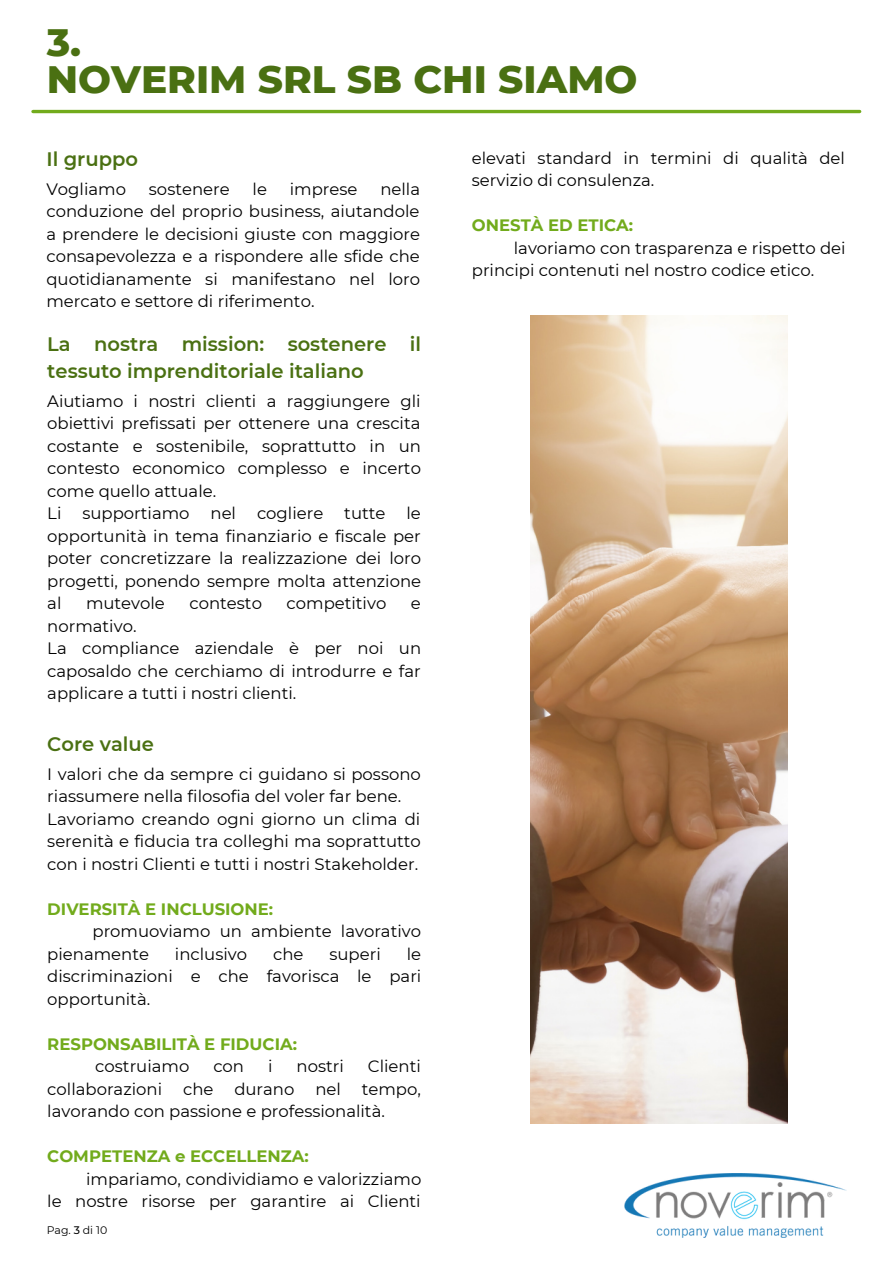
<style>
.page{position:relative;width:893px;height:1264px;background:#fff}
.page>*{position:absolute;margin:0;border:0;box-sizing:border-box;transform-origin:0 0}
.t1{font:800 39px "Montserrat";color:#4a7012}
.t2{font:600 19.5px/27px "Montserrat";color:#4a7012}
.t3{font:16.5px/22.5px "Montserrat";color:#000;text-align:justify}
.t4{font:700 16.5px "Montserrat";color:#72ab1c}
.t5{font:10.95px "Montserrat";color:#000}
.s1{font-weight:500}
</style>
<div class="page">
<hr style="left:33px;top:110px;width:826px;height:3px;background:#72ab1c">
<img style="left:624px;top:1173px;width:222px;height:64px">
<img style="left:530px;top:315px;width:257px;height:808px">
<p class="t1" style="left:47px;top:18px;width:36px">3.</p>
<p class="t1" style="left:47px;top:56px;width:592px">NOVERIM SRL SB CHI SIAMO</p>
<p class="t2" style="left:46px;top:145px;width:93px">Il gruppo</p>
<p class="t3" style="left:46px;top:177px;width:81px">Vogliamo</p>
<p class="t3" style="left:149px;top:177px;width:82px">sostenere</p>
<p class="t3" style="left:252px;top:177px;width:16px">le</p>
<p class="t3" style="left:290px;top:177px;width:69px">imprese</p>
<p class="t3" style="left:46px;top:177px;width:375px;text-indent:334px">nella conduzione del proprio business, aiutandole a prendere le decisioni giuste con maggiore consapevolezza e a rispondere alle sfide che quotidianamente si manifestano nel loro mercato e settore di riferimento.</p>
<p class="t2" style="left:47px;top:330px;width:375px">La nostra mission: sostenere il tessuto imprenditoriale italiano</p>
<p class="t3" style="left:47px;top:389px;width:375px">Aiutiamo i nostri clienti a raggiungere gli obiettivi prefissati per ottenere una crescita costante e sostenibile, soprattutto in un contesto economico complesso e incerto come quello attuale.</p>
<p class="t3" style="left:47px;top:502px;width:16px">Li</p>
<p class="t3" style="left:82px;top:502px;width:109px">supportiamo</p>
<p class="t3" style="left:210px;top:502px;width:27px">nel</p>
<p class="t3" style="left:257px;top:502px;width:68px">cogliere</p>
<p class="t3" style="left:344px;top:502px;width:43px">tutte</p>
<p class="t3" style="left:47px;top:502px;width:375px;text-indent:359px">le opportunità in tema finanziario e fiscale per poter concretizzare la realizzazione dei loro progetti, ponendo sempre molta attenzione al</p>
<p class="t3" style="left:86px;top:592px;width:80px">mutevole</p>
<p class="t3" style="left:189px;top:592px;width:74px">contesto</p>
<p class="t3" style="left:286px;top:592px;width:101px">competitivo</p>
<p class="t3" style="left:411px;top:592px;width:11px">e</p>
<p class="t3" style="left:47px;top:614px;width:91px">normativo.</p>
<p class="t3" style="left:47px;top:637px;width:375px">La compliance aziendale è per noi un caposaldo che cerchiamo di introdurre e far applicare a tutti i nostri clienti.</p>
<p class="t2" style="left:47px;top:730px;width:108px">Core value</p>
<p class="t3" style="left:47px;top:762px;width:375px">I valori che da sempre ci guidano si possono riassumere nella filosofia del voler far bene.</p>
<p class="t3" style="left:47px;top:807px;width:375px">Lavoriamo creando ogni giorno un clima di serenità e fiducia tra colleghi ma soprattutto con i nostri Clienti e tutti i nostri Stakeholder.</p>
<p class="t4" style="left:47px;top:898px;width:227px">DIVERSITÀ E INCLUSIONE:</p>
<p class="t3" style="left:47px;top:920px;width:375px;text-indent:45px">promuoviamo un ambiente lavorativo pienamente</p>
<p class="t3" style="left:47px;top:942px;width:375px;text-indent:359px">le discriminazioni e che favorisca le pari opportunità.</p>
<p class="t4" style="left:47px;top:1033px;width:251px">RESPONSABILITÀ E FIDUCIA:</p>
<p class="t3" style="left:95px;top:1054px;width:96px">costruiamo</p>
<p class="t3" style="left:213px;top:1054px;width:32px">con</p>
<p class="t3" style="left:268px;top:1054px;width:6px">i</p>
<p class="t3" style="left:296px;top:1054px;width:49px">nostri</p>
<p class="t3" style="left:368px;top:1054px;width:54px">Clienti</p>
<p class="t3" style="left:47px;top:1077px;width:116px">collaborazioni</p>
<p class="t3" style="left:183px;top:1077px;width:32px">che</p>
<p class="t3" style="left:234px;top:1077px;width:62px">durano</p>
<p class="t3" style="left:315px;top:1077px;width:27px">nel</p>
<p class="t3" style="left:175px;top:942px;width:74px">inclusivo</p>
<p class="t3" style="left:273px;top:942px;width:32px">che</p>
<p class="t3" style="left:329px;top:942px;width:53px">superi</p>
<p class="t3" style="left:47px;top:1077px;width:375px;text-indent:314px">tempo, lavorando con passione e professionalità.</p>
<p class="t4" style="left:47px;top:1146px;width:263px">COMPETENZA e ECCELLENZA:</p>
<p class="t3" style="left:47px;top:1167px;width:375px;text-align:right">impariamo, condividiamo e valorizziamo<br>le nostre risorse per garantire ai Clienti</p>
<p class="t5" style="left:47px;top:1222px;width:62px">Pag. <span class="s1">3</span> di 10</p>
<p class="t3" style="left:472px;top:146px;width:374px">elevati standard in termini di qualità del servizio di consulenza.</p>
<p class="t4" style="left:472px;top:215px;width:163px">ONESTÀ ED ETICA:</p>
<p class="t3" style="left:472px;top:236px;width:375px;text-indent:42px">lavoriamo con trasparenza e rispetto dei principi contenuti nel nostro codice etico.</p>
</div>
